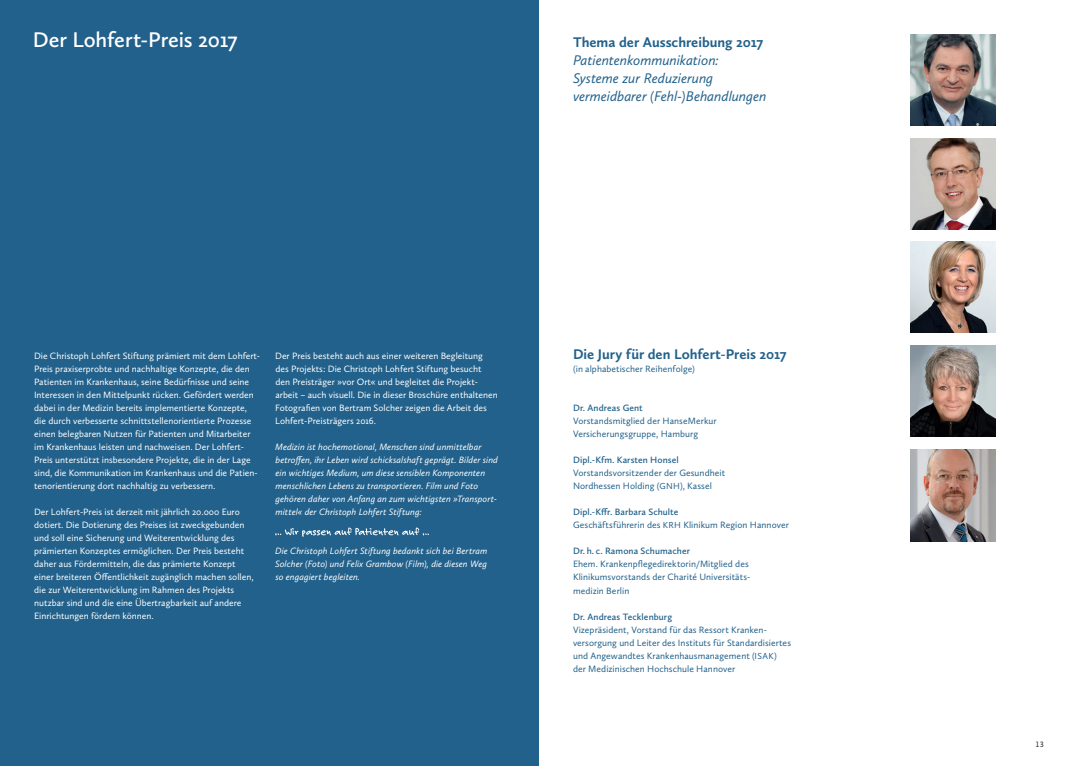
<style>
.page{position:relative;width:1078px;height:766px;background:#fff}
.page>*{position:absolute;margin:0;border:0;box-sizing:border-box;transform-origin:0 0}
.t1{font:600 22px "Calluna Sans";letter-spacing:-.005em;color:#fff}
.t2{font:italic 14.5px/18px "Calluna Sans";letter-spacing:-.005em;color:#22618b}
.t3{font:700 14.5px "Calluna Sans";color:#22618b}
.t4{font:9.5px/13px "Calluna Sans";color:#fff}
.t5{font:9.5px/13px "Calluna Sans";letter-spacing:.005em;color:#22618b}
.t6{font:italic 9.5px/13px "Calluna Sans";letter-spacing:.005em;color:#fff}
.t7{font:600 9.5px "Calluna Sans";letter-spacing:.01em;color:#22618b}
.t8{font:8px "Calluna Sans";color:#231f20}
.s1{font-size:9px}
.s2{font-weight:600}
</style>
<div class="page">
<div style="left:0;top:0;width:539px;height:765px;background:#22618b"></div>
<svg style="left:275px;top:527px;width:154px;height:10px"></svg>
<img style="left:910px;top:138px;width:85px;height:91px">
<img style="left:910px;top:242px;width:85px;height:91px">
<img style="left:910px;top:346px;width:85px;height:91px">
<img style="left:910px;top:450px;width:85px;height:91px">
<img style="left:910px;top:34px;width:85px;height:91px">
<h1 class="t1" style="left:33px;top:26px;width:206px">Der Lohfert-Preis 2017</h1>
<h2 class="t3" style="left:573px;top:33px;width:192px">Thema der Ausschreibung 2017</h2>
<h2 class="t2" style="left:573px;top:51px;width:195px">Patientenkommunikation:<br>Systeme zur Reduzierung vermeidbarer (Fehl-)Behandlungen</h2>
<p class="t4" style="left:34px;top:349px;width:227px">Die Christoph Lohfert Stiftung prämiert mit dem Lohfert-Preis praxiserprobte und nachhaltige Konzepte, die den Patienten im Krankenhaus, seine Bedürfnisse und seine Interessen in den Mittelpunkt rücken. Gefördert werden dabei in der Medizin bereits implementierte Konzepte, die durch verbesserte schnittstellenorientierte Prozesse einen belegbaren Nutzen für Patienten und Mitarbeiter im Krankenhaus leisten und nachweisen. Der Lohfert-Preis unterstützt insbesondere Projekte, die in der Lage sind, die Kommunikation im Krankenhaus und die Patien&shy;tenorientierung dort nachhaltig zu verbessern.</p>
<p class="t4" style="left:34px;top:505px;width:221px">Der Lohfert-Preis ist derzeit mit jährlich 20.000 Euro dotiert. Die Dotierung des Preises ist zweckgebunden und soll eine Sicherung und Weiterentwicklung des prämierten Konzeptes ermöglichen. Der Preis besteht daher aus Fördermitteln, die das prämierte Konzept einer breiteren Öffentlichkeit zugänglich machen sollen, die zur Weiterentwicklung im Rahmen des Projekts nutzbar sind und die eine Übertragbarkeit auf andere Einrichtungen fördern können.</p>
<p class="t4" style="left:275px;top:349px;width:224px">Der Preis besteht auch aus einer weiteren Begleitung des Projekts: Die Christoph Lohfert Stiftung besucht den Preisträger »vor Ort« und begleitet die Projekt&shy;arbeit – auch visuell. Die in dieser Broschüre enthaltenen Fotografien von Bertram Solcher zeigen die Arbeit des Lohfert-Preisträgers 2016.</p>
<p class="t6" style="left:275px;top:440px;width:224px">Medizin ist hochemotional, Menschen sind unmittelbar betroffen, ihr Leben wird schicksalshaft geprägt. Bilder sind ein wichtiges Medium, um diese sensiblen Komponenten menschlichen Lebens zu transportieren. Film und Foto gehören daher von Anfang an zum wichtigsten »Transport&shy;mittel« der Christoph Lohfert Stiftung:</p>
<p class="t6" style="left:275px;top:544px;width:214px;text-align:justify">Die Christoph Lohfert Stiftung bedankt sich bei Bertram Solcher (Foto) und Felix Grambow (Film), die diesen Weg so engagiert begleiten.</p>
<h2 class="t3" style="left:573px;top:345px;width:215px">Die Jury für den Lohfert-Preis 2017</h2>
<p class="t5" style="left:573px;top:362px;width:123px">(in alphabetischer Reihenfolge)</p>
<p class="t7" style="left:573px;top:402px;width:71px">Dr. Andreas Gent</p>
<p class="t5" style="left:573px;top:414px;width:145px">Vorstandsmitglied der HanseMerkur<br>Versicherungsgruppe, Hamburg</p>
<p class="t7" style="left:573px;top:454px;width:107px">Dipl.-Kfm. Karsten Honsel</p>
<p class="t5" style="left:573px;top:466px;width:154px">Vorstandsvorsitzender der Gesundheit<br>Nordhessen Holding (<span class="s1">GNH</span>), Kassel</p>
<p class="t5" style="left:573px;top:505px;width:217px"><span class="s2">Dipl.-Kffr. Barbara Schulte<br></span>Geschäftsführerin des <span class="s1">KRH</span> Klinikum Region Hannover</p>
<p class="t7" style="left:573px;top:545px;width:119px">Dr. h. c. Ramona Schumacher</p>
<p class="t5" style="left:573px;top:557px;width:179px">Ehem. Krankenpflegedirektorin/Mitglied des<br>Klinikumsvorstands der Charité Universitäts&shy;medizin Berlin</p>
<p class="t7" style="left:573px;top:610px;width:101px">Dr. Andreas Tecklenburg</p>
<p class="t5" style="left:573px;top:622px;width:219px">Vizepräsident, Vorstand für das Ressort Kranken&shy;versorgung und Leiter des Instituts für Standardisiertes und Angewandtes Krankenhausmanagement (<span class="s1">ISAK</span>) der Medizinischen Hochschule Hannover</p>
<p class="t8" style="left:1035px;top:739px;width:10px">13</p>
</div>
